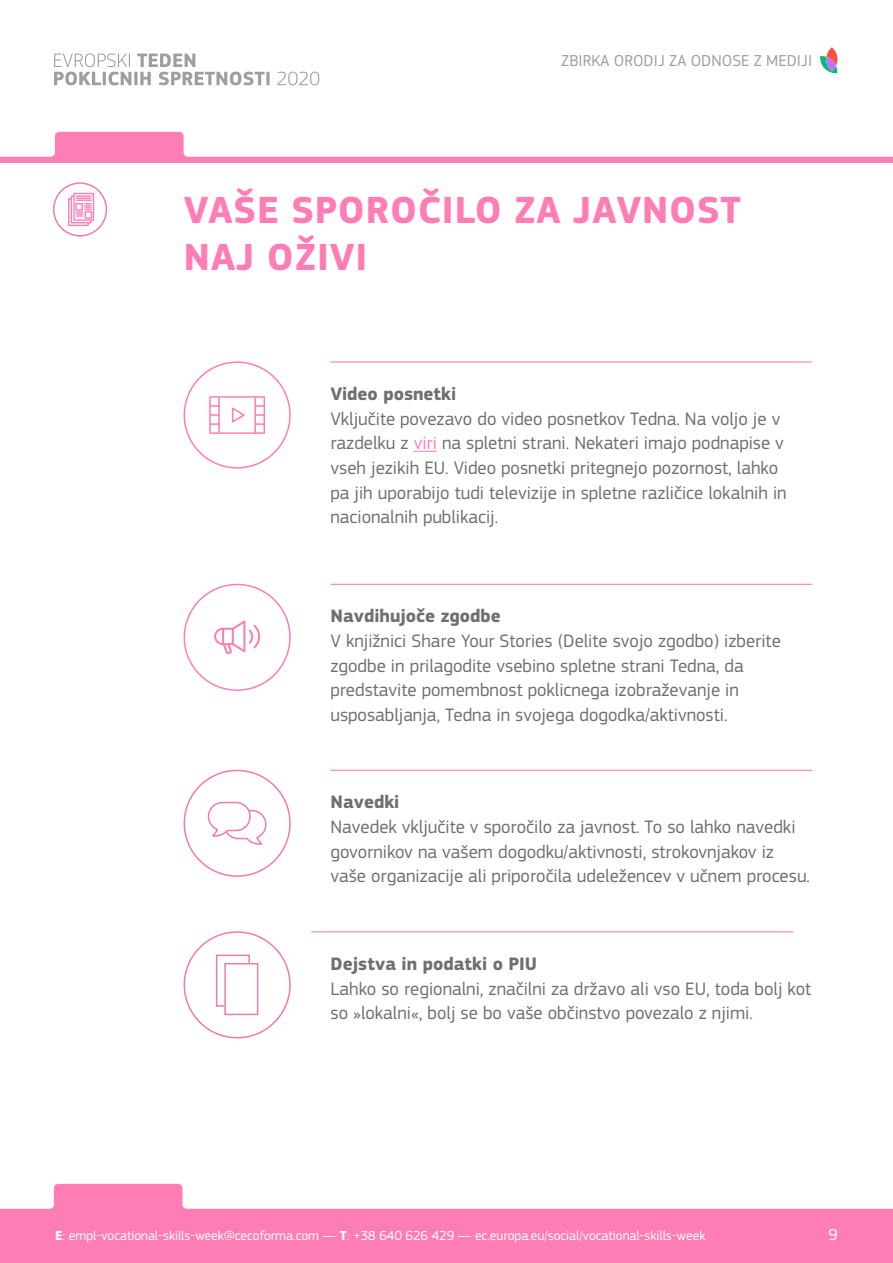
<style>
.page{position:relative;width:893px;height:1263px;background:#fff}
.page>*{position:absolute;margin:0;border:0;box-sizing:border-box;transform-origin:0 0}
.t1{font:700 39.3px/47.1px "EC Square Sans Pro";letter-spacing:.02em;color:#ff7db5}
.t2{font:18.75px/24.6px "EC Square Sans Pro";color:#706f6f}
.t3{font:700 18.75px "EC Square Sans Pro";color:#706f6f}
.t4{font:16.5px "EC Square Sans Pro";color:#9e9e9c}
.t5{font:16.5px "EC Square Sans Pro";color:#fff}
.t6{font:13.5px "EC Square Sans Pro";color:#fff}
.s1{color:#ff7db5}
.s2{font-weight:700}
</style>
<div class="page">
<svg style="left:0;top:1184px;width:893px;height:79px;fill:#ff7db5"></svg>
<svg style="left:820px;top:47px;width:17px;height:26px"></svg>
<svg style="left:54px;top:53px;width:265px;height:32px"></svg>
<hr style="left:330px;top:361px;width:482px;height:2px;background:#ff7db5">
<svg style="left:414px;top:451px;width:23px;height:1px"></svg>
<div style="left:184px;top:361px;width:107px;height:108px;border:2px solid #ff7db5;border-radius:50%"></div>
<hr style="left:218px;top:397px;width:2px;height:36px;background:#ff7db5">
<svg style="left:212px;top:405px;width:6px;height:2px"></svg>
<svg style="left:212px;top:414px;width:6px;height:2px"></svg>
<svg style="left:212px;top:423px;width:6px;height:2px"></svg>
<hr style="left:254px;top:397px;width:2px;height:36px;background:#ff7db5">
<svg style="left:256px;top:405px;width:6px;height:2px"></svg>
<svg style="left:256px;top:414px;width:6px;height:2px"></svg>
<svg style="left:256px;top:423px;width:6px;height:2px"></svg>
<div style="left:209px;top:396px;width:56px;height:38px;border:2px solid #ff7db5"></div>
<svg style="left:231px;top:407px;width:14px;height:16px"></svg>
<hr style="left:330px;top:584px;width:482px;height:1px;background:#ff7db5">
<div style="left:184px;top:584px;width:107px;height:107px;border:2px solid #ff7db5;border-radius:50%"></div>
<svg style="left:214px;top:620px;width:47px;height:34px"></svg>
<hr style="left:311px;top:931px;width:482px;height:1px;background:#ff7db5">
<div style="left:184px;top:931px;width:107px;height:107px;border:2px solid #ee7caf;border-radius:50%"></div>
<div style="left:216px;top:954px;width:34px;height:53px;border:2px solid #ee7caf"></div>
<div style="left:224px;top:963px;width:34px;height:52px;background:#fff;border:2px solid #ee7caf"></div>
<hr style="left:330px;top:770px;width:482px;height:1px;background:#ff7db5">
<div style="left:184px;top:770px;width:107px;height:107px;border:2px solid #ee7caf;border-radius:50%"></div>
<svg style="left:207px;top:801px;width:60px;height:44px"></svg>
<svg style="left:0;top:132px;width:893px;height:31px"></svg>
<div style="left:53px;top:182px;width:54px;height:55px;border:1px solid #ee7caf;border-radius:50%"></div>
<svg style="left:68px;top:198px;width:21px;height:28px"></svg>
<svg style="left:71px;top:195px;width:21px;height:28px"></svg>
<svg style="left:73px;top:193px;width:21px;height:28px"></svg>
<svg style="left:75px;top:195px;width:18px;height:24px"></svg>
<p class="t4" style="left:561px;top:51px;width:252px">ZBIRKA ORODIJ ZA ODNOSE Z MEDIJI</p>
<h1 class="t1" style="left:184px;top:188px;width:559px">VAŠE SPOROČILO ZA JAVNOST<br>NAJ OŽIVI</h1>
<p class="t3" style="left:330px;top:383px;width:127px">Video posnetki</p>
<p class="t2" style="left:330px;top:406px;width:458px">Vključite povezavo do video posnetkov Tedna. Na voljo je v razdelku z <span class="s1">viri</span> na spletni strani. Nekateri imajo podnapise v vseh jezikih EU. Video posnetki pritegnejo pozornost, lahko pa jih uporabijo tudi televizije in spletne različice lokalnih in nacionalnih publikacij.</p>
<p class="t3" style="left:330px;top:605px;width:172px">Navdihujoče zgodbe</p>
<p class="t2" style="left:330px;top:629px;width:452px">V knjižnici Share Your Stories (Delite svojo zgodbo) izberite zgodbe in prilagodite vsebino spletne strani Tedna, da predstavite pomembnost poklicnega izobraževanje in usposabljanja, Tedna in svojega dogodka/aktivnosti.</p>
<p class="t3" style="left:330px;top:791px;width:71px">Navedki</p>
<p class="t2" style="left:330px;top:815px;width:481px">Navedek vključite v sporočilo za javnost. To so lahko navedki govornikov na vašem dogodku/aktivnosti, strokovnjakov iz vaše organizacije ali priporočila udeležencev v učnem procesu.</p>
<p class="t3" style="left:330px;top:953px;width:208px">Dejstva in podatki o PIU</p>
<p class="t2" style="left:330px;top:976px;width:482px">Lahko so regionalni, značilni za državo ali vso EU, toda bolj kot so »lokalni«, bolj se bo vaše občinstvo povezalo z njimi.</p>
<p class="t6" style="left:55px;top:1227px;width:652px"><span class="s2">E</span>: empl-vocational-skills-week@cecoforma.com — <span class="s2">T</span>: +38 640 626 429 — ec.europa.eu/social/vocational-skills-week</p>
<p class="t5" style="left:828px;top:1225px;width:11px">9</p>
</div>
